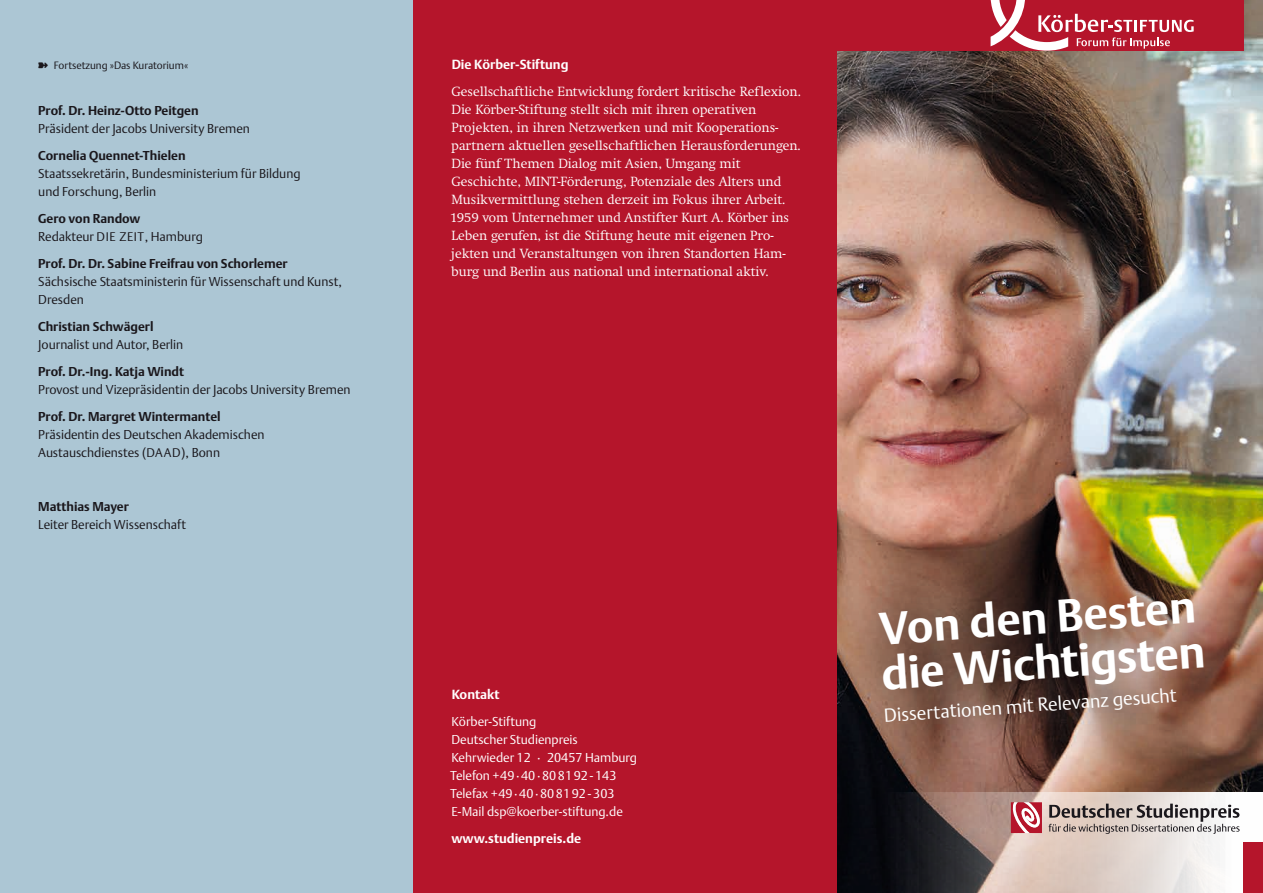
<style>
.page{position:relative;width:1263px;height:893px;background:#fff}
.page>*{position:absolute;margin:0;border:0;box-sizing:border-box;transform-origin:0 0}
.t1{font:700 45.3px/45.3px "DTL Argo T";color:#fff}
.t2{font:300 18.75px "DTL Argo T";color:#fff}
.t3{font:300 13.2px/18px "Swift TTU";color:#fff}
.t4{font:700 13.2px "DTL Argo T";color:#fff}
.t5{font:300 12.75px/18px "DTL Argo T";color:#1a171c}
.t6{font:700 12.75px "DTL Argo T";color:#1a171c}
.t7{font:300 12.75px/18px "DTL Argo T";color:#fff}
.t8{font:300 10.5px "DTL Argo T";color:#1a171c}
.s1{font-weight:700}
.s2{font-size:12.3px}
</style>
<div class="page">
<div style="left:400px;top:0;width:450px;height:893px;background:#b5152b"></div>
<img style="left:838px;top:0;width:425px;height:893px">
<img style="left:874px;top:793px;width:389px;height:100px">
<div style="left:1244px;top:843px;width:19px;height:50px;background:#b5152b"></div>
<div style="left:825px;top:0;width:419px;height:50px;background:#b5152b"></div>
<svg style="left:989px;top:0;width:205px;height:51px"></svg>
<div style="left:0;top:0;width:412px;height:893px;background:#acc6d4"></div>
<svg style="left:1011px;top:802px;width:31px;height:31px"></svg>
<svg style="left:1048px;top:804px;width:191px;height:30px;background:#b5aca8"></svg>
<img style="left:837px;top:534px;width:426px;height:245px">
<p class="t8" style="left:38px;top:59px;width:152px">➽ Fortsetzung »Das Kuratorium«</p>
<p class="t6" style="left:38px;top:103px;width:162px">Prof. Dr. Heinz-Otto Peitgen</p>
<p class="t5" style="left:38px;top:119px;width:213px">Präsident der Jacobs University Bremen</p>
<p class="t6" style="left:38px;top:148px;width:149px">Cornelia Quennet-Thielen</p>
<p class="t5" style="left:38px;top:164px;width:264px">Staatssekretärin, Bundesministerium für Bildung und Forschung, Berlin</p>
<p class="t5" style="left:38px;top:209px;width:166px"><span class="s1">Gero von Randow<br></span>Redakteur <span class="s2">DIE ZEIT</span>, Hamburg</p>
<p class="t6" style="left:38px;top:256px;width:251px">Prof. Dr. Dr. Sabine Freifrau von Schorlemer</p>
<p class="t5" style="left:38px;top:272px;width:305px">Sächsische Staatsministerin für Wissenschaft und Kunst,<br>Dresden</p>
<p class="t6" style="left:38px;top:319px;width:117px">Christian Schwägerl</p>
<p class="t5" style="left:38px;top:335px;width:147px">Journalist und Autor, Berlin</p>
<p class="t6" style="left:38px;top:364px;width:147px">Prof. Dr.-Ing. Katja Windt</p>
<p class="t5" style="left:38px;top:380px;width:314px">Provost und Vizepräsidentin der Jacobs University Bremen</p>
<p class="t6" style="left:38px;top:409px;width:184px">Prof. Dr. Margret Wintermantel</p>
<p class="t5" style="left:38px;top:425px;width:228px">Präsidentin des Deutschen Akademischen<br>Austauschdienstes (<span class="s2">DAAD</span>), Bonn</p>
<p class="t6" style="left:38px;top:499px;width:92px">Matthias Mayer</p>
<p class="t5" style="left:38px;top:515px;width:149px">Leiter Bereich Wissenschaft</p>
<p class="t4" style="left:452px;top:57px;width:118px">Die Körber-Stiftung</p>
<p class="t3" style="left:450px;top:83px;width:352px">Gesellschaftliche Entwicklung fordert kritische Reflexion.<br>Die Körber-Stiftung stellt sich mit ihren operativen Projekten, in ihren Netzwerken und mit Kooperations&shy;partnern aktuellen gesellschaftlichen Herausforderungen.<br>Die fünf Themen Dialog mit Asien, Umgang mit Geschichte, MINT-Förderung, Potenziale des Alters und Musikvermittlung stehen derzeit im Fokus ihrer Arbeit.<br>1959 vom Unternehmer und Anstifter Kurt A. Körber ins Leben gerufen, ist die Stiftung heute mit eigenen Pro&shy;jekten und Veranstaltungen von ihren Standorten Ham&shy;burg und Berlin aus national und international aktiv.</p>
<p class="t4" style="left:452px;top:687px;width:49px">Kontakt</p>
<p class="t7" style="left:450px;top:713px;width:188px">Körber-Stiftung<br>Deutscher Studienpreis<br>Kehrwieder 12 · 20457 Hamburg<br>Telefon +49·40·808192-143<br>Telefax +49·40·808192-303<br>E-Mail dsp@koerber-stiftung.de</p>
<p class="t4" style="left:451px;top:831px;width:131px">www.studienpreis.de</p>
<h1 class="t1" style="left:876px;top:606px;width:326px;rotate:-4deg">Von den Besten die Wichtigsten</h1>
<h2 class="t2" style="left:883px;top:704px;width:295px;rotate:-4deg">Dissertationen mit Relevanz gesucht</h2>
</div>
